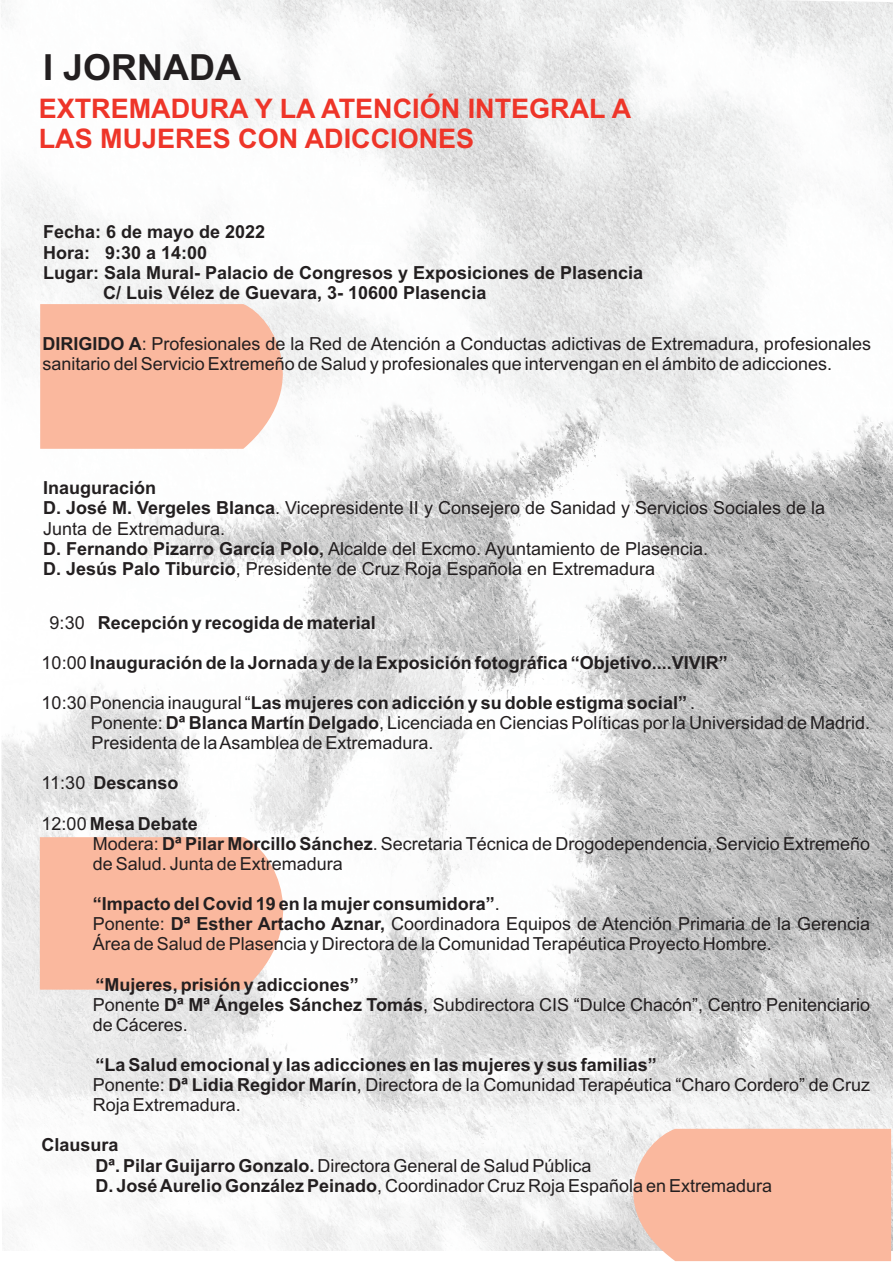
<style>
.page{position:relative;width:893px;height:1263px;background:#fff}
.page>*{position:absolute;margin:0;border:0;box-sizing:border-box;transform-origin:0 0}
.t1{font:700 36px "Arial";color:#231f20}
.t2{font:700 27px/30.2px "Arial";color:#ee3529}
.t3{font:18px/20.1px "Arial";color:#231f20}
.t4{font:700 18px "Arial";color:#231f20}
.s1{font-weight:700}
.s2{font-weight:400}
</style>
<div class="page">
<img style="left:1px;top:1px;width:892px;height:1249px">
<svg style="left:40px;top:304px;width:273px;height:145px;background:#f9c1ab"></svg>
<svg style="left:40px;top:837px;width:274px;height:153px;background:#fac2ac"></svg>
<svg style="left:601px;top:1129px;width:290px;height:132px;background:#f7bfa9"></svg>
<h1 class="t1" style="left:43px;top:54px;width:199px">I JORNADA</h1>
<h2 class="t2" style="left:39px;top:95px;width:594px">EXTREMADURA Y LA ATENCIÓN INTEGRAL A<br>LAS MUJERES CON ADICCIONES</h2>
<p class="t4" style="left:43px;top:225px;width:224px">Fecha: 6 de mayo de 2022</p>
<p class="t4" style="left:43px;top:245px;width:166px">Hora: 9:30 a 14:00</p>
<p class="t4" style="left:43px;top:266px;width:602px">Lugar: Sala Mural- Palacio de Congresos y Exposiciones de Plasencia</p>
<p class="t4" style="left:103px;top:286px;width:385px">C/ Luis Vélez de Guevara, 3- 10600 Plasencia</p>
<p class="t3" style="left:43px;top:335px;width:830px"><span class="s1">DIRIGIDO A</span>: Profesionales de la Red de Atención a Conductas adictivas de Extremadura, profesionales sanitario del Servicio Extremeño de Salud y profesionales que intervengan en el ámbito de adicciones.</p>
<p class="t3" style="left:43px;top:480px;width:784px"><span class="s1">Inauguración<br>D. José M. Vergeles Blanca</span>. Vicepresidente II y Consejero de Sanidad y Servicios Sociales de la Junta de Extremadura.<br><span class="s1">D. Fernando Pizarro García Polo,</span> Alcalde del Excmo. Ayuntamiento de Plasencia.<br><span class="s1">D. Jesús Palo Tiburcio</span>, Presidente de Cruz Roja Española en Extremadura</p>
<p class="t4" style="left:50px;top:615px;width:328px"><span class="s2">9:30</span> Recepción y recogida de material</p>
<p class="t4" style="left:42px;top:656px;width:688px"><span class="s2">10:00</span> Inauguración de la Jornada y de la Exposición fotográfica “Objetivo....VIVIR”</p>
<p class="t3" style="left:91px;top:694px;width:781px;text-indent:-49px">10:30 Ponencia inaugural “<span class="s1">Las mujeres con adicción y su doble estigma social”</span> .<br>Ponente: <span class="s1">Dª Blanca Martín Delgado</span>, Licenciada en Ciencias Políticas por la Universidad de Madrid.<br>Presidenta de la Asamblea de Extremadura.</p>
<p class="t4" style="left:42px;top:776px;width:138px"><span class="s2">11:30</span> Descanso</p>
<p class="t3" style="left:93px;top:815px;width:779px;text-indent:-51px">12:00 <span class="s1">Mesa Debate<br></span>Modera: <span class="s1">Dª Pilar Morcillo Sánchez</span>. Secretaria Técnica de Drogodependencia, Servicio Extremeño de Salud. Junta de Extremadura</p>
<p class="t3" style="left:93px;top:895px;width:779px"><span class="s1">“Impacto del Covid 19 en la mujer consumidora”</span>.<br>Ponente: <span class="s1">Dª Esther Artacho Aznar,</span> Coordinadora Equipos de Atención Primaria de la Gerencia<br>Área de Salud de Plasencia y Directora de la Comunidad Terapéutica Proyecto Hombre.</p>
<p class="t3" style="left:93px;top:976px;width:779px"><span class="s1">“Mujeres, prisión y adicciones”<br></span>Ponente <span class="s1">Dª Mª Ángeles Sánchez Tomás</span>, Subdirectora CIS “Dulce Chacón”, Centro Penitenciario de Cáceres.</p>
<p class="t3" style="left:93px;top:1056px;width:779px"><span class="s1">“La Salud emocional y las adicciones en las mujeres y sus familias”<br></span>Ponente: <span class="s1">Dª Lidia Regidor Marín</span>, Directora de la Comunidad Terapéutica “Charo Cordero” de Cruz<br>Roja Extremadura.</p>
<p class="t3" style="left:96px;top:1137px;width:678px;text-indent:-54px"><span class="s1">Clausura<br>Dª. Pilar Guijarro Gonzalo.</span> Directora General de Salud Pública<br><span class="s1">D. José Aurelio González Peinado</span>, Coordinador Cruz Roja Española en Extremadura</p>
</div>
